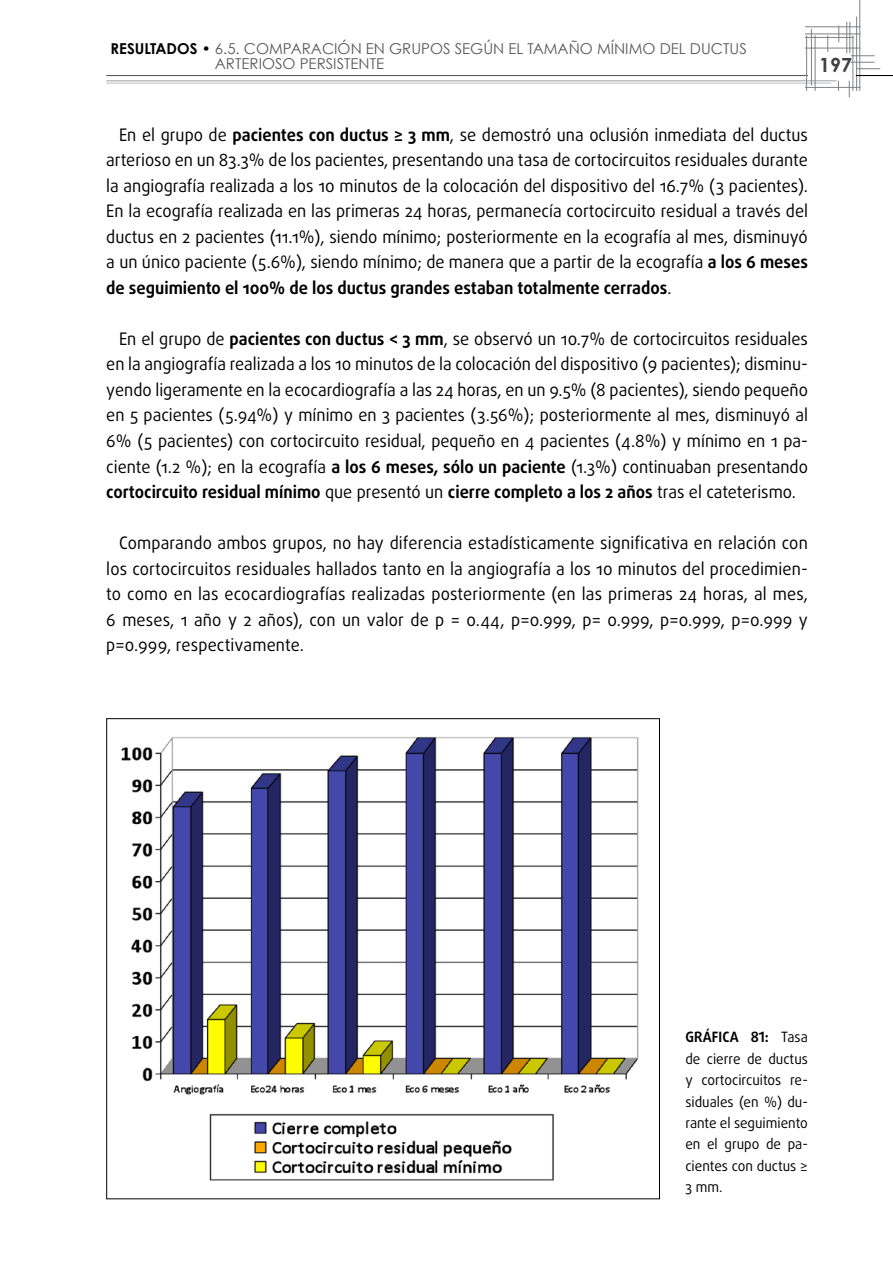
<style>
.page{position:relative;width:893px;height:1263px;background:#fff}
.page>*{position:absolute;margin:0;border:0;box-sizing:border-box;transform-origin:0 0}
.t1{font:700 19.5px "Century Gothic";color:#414042}
.tx{font:17.25px/25.5px "Daxline Pro";color:#000;text-align:justify;scale:.95 1}
.t2{font:15px/15px "Century Gothic";color:#58595b}
.PIE_FOTO{font:14.25px/21.3px "Daxline Pro";color:#000;text-align:justify;scale:.95 1}
.s1{font-weight:700;color:#000}
.s2{font-weight:700}
</style>
<div class="page">
<hr style="left:106px;top:75px;width:702px;height:1px;background:#58595b">
<hr style="left:106px;top:81px;width:731px;height:1px;background:#9d9fa2">
<hr style="left:106px;top:83px;width:725px;height:1px;background:#bcbec0">
<hr style="left:859px;top:0;width:1px;height:91px;background:#808285">
<svg style="left:849px;top:81px;width:1px;height:16px"></svg>
<hr style="left:805px;top:87px;width:55px;height:1px;background:#808285">
<svg style="left:827px;top:35px;width:1px;height:17px"></svg>
<svg style="left:838px;top:26px;width:1px;height:16px"></svg>
<hr style="left:850px;top:22px;width:1px;height:31px;background:#808285">
<hr style="left:846px;top:22px;width:1px;height:31px;background:#808285">
<hr style="left:811px;top:29px;width:1px;height:57px;background:#808285">
<hr style="left:853px;top:35px;width:1px;height:56px;background:#808285">
<hr style="left:815px;top:35px;width:1px;height:56px;background:#808285">
<hr style="left:856px;top:17px;width:1px;height:74px;background:#808285">
<hr style="left:856px;top:75px;width:37px;height:1px;background:#000">
<hr style="left:806px;top:35px;width:1px;height:56px;background:#808285">
<hr style="left:805px;top:48px;width:55px;height:1px;background:#808285">
<hr style="left:805px;top:34px;width:55px;height:1px;background:#808285">
<hr style="left:805px;top:37px;width:49px;height:1px;background:#808285">
<hr style="left:805px;top:27px;width:55px;height:1px;background:#808285">
<svg style="left:851px;top:62px;width:29px;height:7px"></svg>
<svg style="left:851px;top:55px;width:24px;height:1px"></svg>
<img style="left:121px;top:736px;width:518px;height:445px">
<p class="t2" style="left:215px;top:41px;width:533px;text-indent:-104px"><span class="s1">RESULTADOS •</span> 6.5. COMPARACIÓN EN GRUPOS SEGÚN EL TAMAÑO MÍNIMO DEL DUCTUS<br>ARTERIOSO PERSISTENTE</p>
<p class="t1" style="left:819px;top:52px;width:34px">197</p>
<p class="tx" style="left:106px;top:122px;width:740px;text-indent:13px">En el grupo de <span class="s2">pacientes con ductus ≥ 3 mm</span>, se demostró una oclusión inmediata del ductus arterioso en un 83.3% de los pacientes, presentando una tasa de cortocircuitos residuales durante la angiografía realizada a los 10 minutos de la colocación del dispositivo del 16.7% (3 pacientes).<br>En la ecografía realizada en las primeras 24 horas, permanecía cortocircuito residual a través del ductus en 2 pacientes (11.1%), siendo mínimo; posteriormente en la ecografía al mes, disminuyó a un único paciente (5.6%), siendo mínimo; de manera que a partir de la ecografía <span class="s2">a los 6 meses de seguimiento el 100% de los ductus grandes estaban totalmente cerrados</span>.</p>
<p class="tx" style="left:106px;top:326px;width:740px;text-indent:13px">En el grupo de <span class="s2">pacientes con ductus &lt; 3 mm</span>, se observó un 10.7% de cortocircuitos residuales en la angiografía realizada a los 10 minutos de la colocación del dispositivo (9 pacientes); disminu&shy;yendo ligeramente en la ecocardiografía a las 24 horas, en un 9.5% (8 pacientes), siendo pequeño en 5 pacientes (5.94%) y mínimo en 3 pacientes (3.56%); posteriormente al mes, disminuyó al 6% (5 pacientes) con cortocircuito residual, pequeño en 4 pacientes (4.8%) y mínimo en 1 pa&shy;ciente (1.2 %); en la ecografía <span class="s2">a los 6 meses, sólo un paciente</span> (1.3%) continuaban presentando <span class="s2">cortocircuito residual mínimo</span> que presentó un <span class="s2">cierre completo a los 2 años</span> tras el cateterismo.</p>
<p class="tx" style="left:106px;top:530px;width:740px;text-indent:13px">Comparando ambos grupos, no hay diferencia estadísticamente significativa en relación con los cortocircuitos residuales hallados tanto en la angiografía a los 10 minutos del procedimien&shy;to como en las ecocardiografías realizadas posteriormente (en las primeras 24 horas, al mes, 6 meses, 1 año y 2 años), con un valor de p = 0.44, p=0.999, p= 0.999, p=0.999, p=0.999 y p=0.999, respectivamente.</p>
<p class="PIE_FOTO" style="left:685px;top:1027px;width:131px"><span class="s2">GRÁFICA 81:</span> Tasa de cierre de ductus y cortocircuitos re&shy;siduales (en %) du&shy;rante el seguimiento en el grupo de pa&shy;cientes con ductus ≥ 3 mm.</p>
</div>
